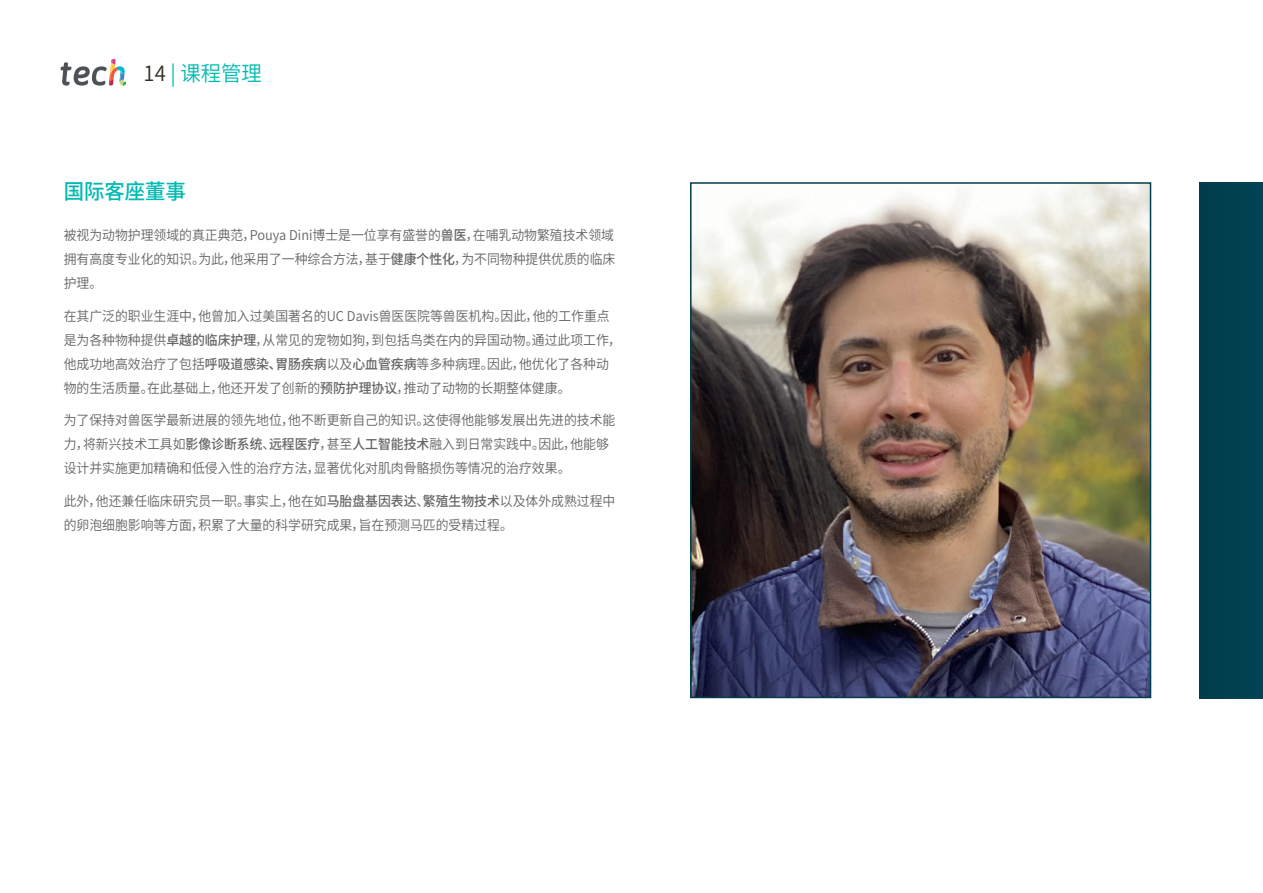
<style>
.page{position:relative;width:1263px;height:893px;background:#fff}
.page>*{position:absolute;margin:0;border:0;box-sizing:border-box;transform-origin:0 0}
.t1{font:21px "Source Han Sans CN";color:#00bab2}
.t2{font:500 21px "Source Han Sans CN";color:#00bab2}
.t3{font:13.5px/24px "Source Han Sans CN";color:#656565;scale:.95 1}
.s1{color:#312e20}
.s2{font-weight:500}
</style>
<div class="page">
<div style="left:1199px;top:182px;width:64px;height:516px;background:#00404f"></div>
<img style="left:693px;top:185px;width:455px;height:510px">
<div style="left:690px;top:182px;width:461px;height:516px;border:2px solid #003d4d"></div>
<svg style="left:61px;top:59px;width:65px;height:27px"></svg>
<h1 class="t1" style="left:144px;top:61px;width:120px"><span class="s1">14</span> | 课程管理</h1>
<h1 class="t2" style="left:64px;top:179px;width:124px">国际客座董事</h1>
<p class="t3" style="left:64px;top:224px;width:582px;text-align:justify">被视为动物护理领域的真正典范，Pouya Dini博士是一位享有盛誉的<span class="s2">兽医</span>，在哺乳动物繁殖技术领域拥有高度专业化的知识。为此，他采用了一种综合方法，基于<span class="s2">健康个性化</span>，为不同物种提供优质的临床护理。</p>
<p class="t3" style="left:64px;top:304px;width:588px">在其广泛的职业生涯中，他曾加入过美国著名的UC Davis兽医医院等兽医机构。因此，他的工作重点是为各种物种提供<span class="s2">卓越的临床护理</span>，从常见的宠物如狗，到包括鸟类在内的异国动物。通过此项工作，他成功地高效治疗了包括<span class="s2">呼吸道感染、胃肠疾病</span>以及<span class="s2">心血管疾病</span>等多种病理。因此，他优化了各种动物的生活质量。在此基础上，他还开发了创新的<span class="s2">预防护理协议</span>，推动了动物的长期整体健康。</p>
<p class="t3" style="left:64px;top:409px;width:582px">为了保持对兽医学最新进展的领先地位，他不断更新自己的知识。这使得他能够发展出先进的技术能力，将新兴技术工具如<span class="s2">影像诊断系统</span>、<span class="s2">远程医疗</span>，甚至<span class="s2">人工智能技术</span>融入到日常实践中。因此，他能够设计并实施更加精确和低侵入性的治疗方法，显著优化对肌肉骨骼损伤等情况的治疗效果。</p>
<p class="t3" style="left:64px;top:489px;width:582px">此外，他还兼任临床研究员一职。事实上，他在如<span class="s2">马胎盘基因表达</span>、<span class="s2">繁殖生物技术</span>以及体外成熟过程中的卵泡细胞影响等方面，积累了大量的科学研究成果，旨在预测马匹的受精过程。</p>
</div>
